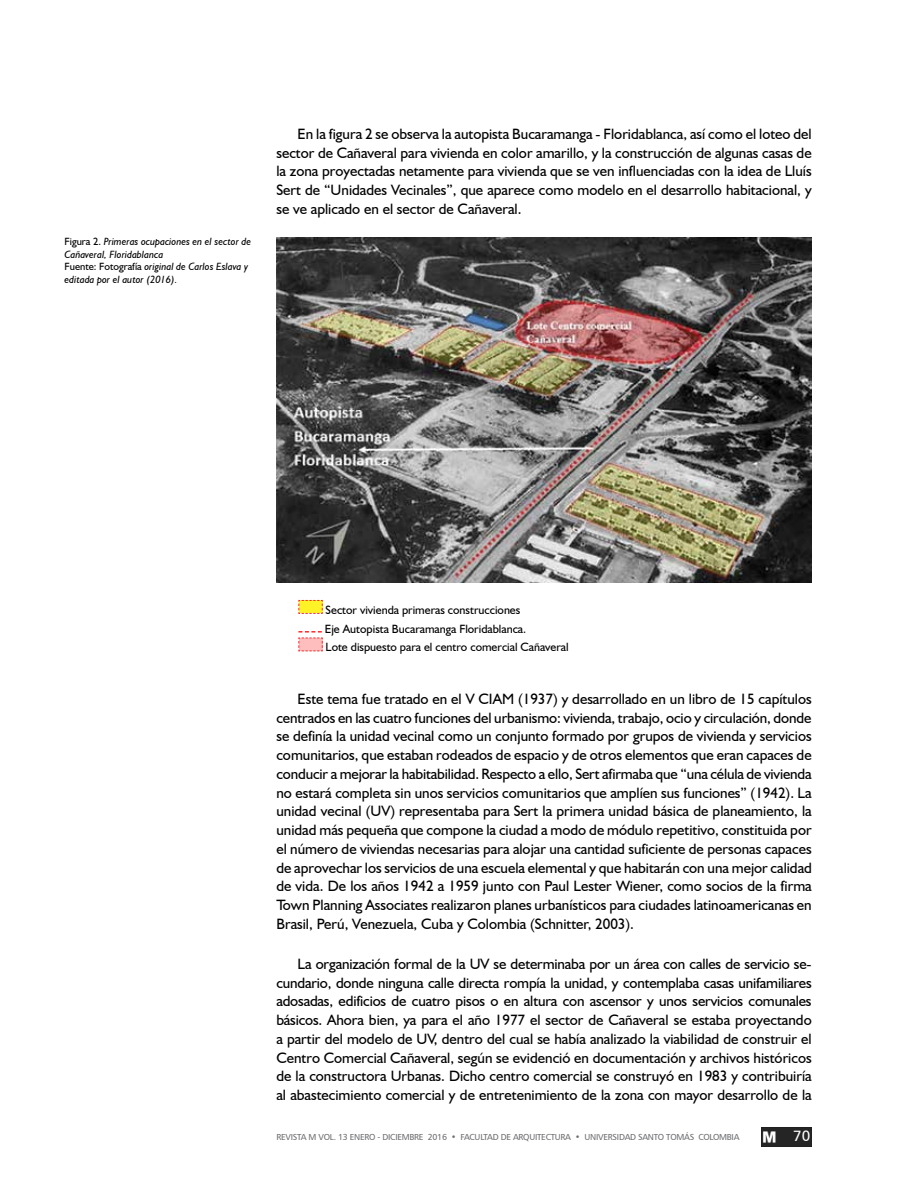
<style>
.page{position:relative;width:918px;height:1188px;background:#fff}
.page>*{position:absolute;margin:0;border:0;box-sizing:border-box;transform-origin:0 0}
.t1{font:15px/18.8px "Humanist 521 BT";color:#000;text-align:justify}
.t2{font:15px "Humanist 777 BT Roman B";color:#fff}
.t3{font:12px/18.8px "Humanist 521 BT";color:#000}
.t4{font:italic 10.5px/12.6px "Humanist 521 BT";color:#000}
.t5{font:8.7px "Humanist 777 BT Roman B";letter-spacing:-.03em;color:#6d6e71}
.s1{font-style:normal}
</style>
<div class="page">
<svg style="left:298px;top:600px;width:25px;height:14px"></svg>
<svg style="left:298px;top:631px;width:25px;height:21px"></svg>
<img style="left:276px;top:237px;width:536px;height:346px">
<img style="left:761px;top:1127px;width:51px;height:20px">
<p class="t4" style="left:65px;top:235px;width:188px"><span class="s1">Figura 2.</span> Primeras ocupaciones en el sector de Cañaveral, Floridablanca<br><span class="s1">Fuente: Fotografía</span> original de Carlos Eslava y editada por el autor (2016).</p>
<p class="t1" style="left:276px;top:124px;width:537px;text-indent:21px">En la figura 2 se observa la autopista Bucaramanga - Floridablanca, así como el loteo del sector de Cañaveral para vivienda en color amarillo, y la construcción de algunas casas de la zona proyectadas netamente para vivienda que se ven influenciadas con la idea de Lluís Sert de “Unidades Vecinales”, que aparece como modelo en el desarrollo habitacional, y se ve aplicado en el sector de Cañaveral.</p>
<p class="t3" style="left:325px;top:600px;width:245px">Sector vivienda primeras construcciones<br>Eje Autopista Bucaramanga Floridablanca.<br>Lote dispuesto para el centro comercial Cañaveral</p>
<p class="t1" style="left:276px;top:689px;width:537px;text-indent:21px">Este tema fue tratado en el V CIAM (1937) y desarrollado en un libro de 15 capítulos centrados en las cuatro funciones del urbanismo: vivienda, trabajo, ocio y circulación, donde se definía la unidad vecinal como un conjunto formado por grupos de vivienda y servicios comunitarios, que estaban rodeados de espacio y de otros elementos que eran capaces de conducir a mejorar la habitabilidad. Respecto a ello, Sert afirmaba que “una célula de vivienda no estará completa sin unos servicios comunitarios que amplíen sus funciones” (1942). La unidad vecinal (UV) representaba para Sert la primera unidad básica de planeamiento, la unidad más pequeña que compone la ciudad a modo de módulo repetitivo, constituida por el número de viviendas necesarias para alojar una cantidad suficiente de personas capaces de aprovechar los servicios de una escuela elemental y que habitarán con una mejor calidad de vida. De los años 1942 a 1959 junto con Paul Lester Wiener, como socios de la firma Town Planning Associates realizaron planes urbanísticos para ciudades latinoamericanas en Brasil, Perú, Venezuela, Cuba y Colombia (Schnitter, 2003).</p>
<p class="t1" style="left:276px;top:954px;width:537px;text-indent:21px">La organización formal de la UV se determinaba por un área con calles de servicio se&shy;cundario, donde ninguna calle directa rompía la unidad, y contemplaba casas unifamiliares adosadas, edificios de cuatro pisos o en altura con ascensor y unos servicios comunales básicos. Ahora bien, ya para el año 1977 el sector de Cañaveral se estaba proyectando a partir del modelo de UV, dentro del cual se había analizado la viabilidad de construir el Centro Comercial Cañaveral, según se evidenció en documentación y archivos históricos de la constructora Urbanas. Dicho centro comercial se construyó en 1983 y contribuiría al abastecimiento comercial y de entretenimiento de la zona con mayor desarrollo de la</p>
<p class="t5" style="left:276px;top:1132px;width:465px">REVISTA M VOL. 13 ENERO - DICIEMBRE 2016 • FACULTAD DE ARQUITECTURA • UNIVERSIDAD SANTO TOMÁS COLOMBIA</p>
<p class="t2" style="left:793px;top:1126px;width:19px">70</p>
</div>
